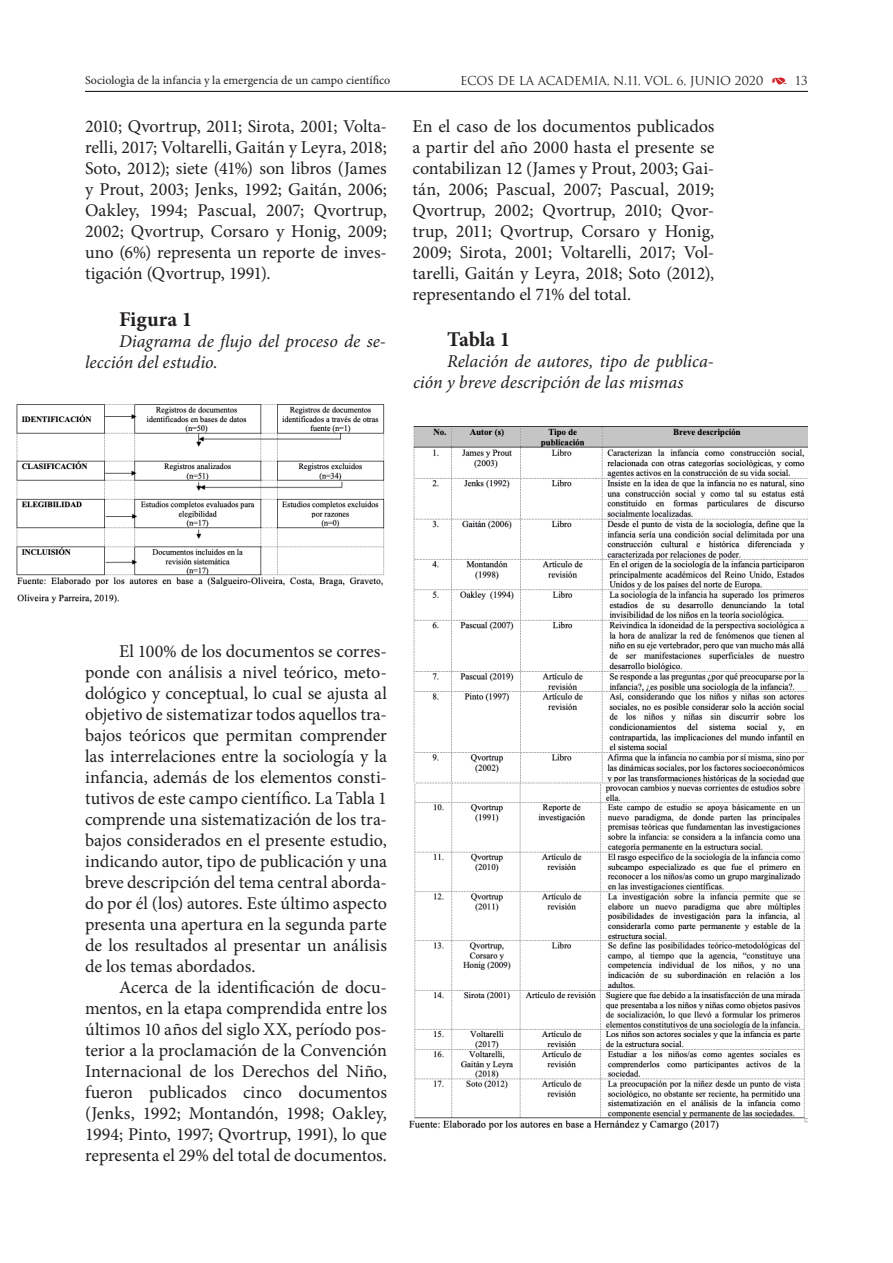
<style>
.page{position:relative;width:893px;height:1263px;background:#fff}
.page>*{position:absolute;margin:0;border:0;box-sizing:border-box;transform-origin:0 0}
.t1{font:700 21px "Minion Pro";color:#231f20}
.t2{font:18px/21px "Minion Pro";color:#231f20;text-align:justify}
.t3{font:italic 18px/21px "Minion Pro";color:#231f20}
.t4{font:12px "Minion Pro";color:#231f20}
.t5{font:12px "Trajan";letter-spacing:-.02em;color:#231f20}
.s1{font-family:"Type Embellishments One Let Plain";color:#d1232a}
</style>
<div class="page">
<hr style="left:85px;top:91px;width:723px;height:1px;background:#231f20">
<img style="left:17px;top:404px;width:368px;height:200px">
<img style="left:413px;top:427px;width:395px;height:356px">
<img style="left:409px;top:783px;width:399px;height:348px">
<p class="t4" style="left:85px;top:72px;width:307px">Sociologìa de la infancia y la emergencia de un campo científico</p>
<p class="t2" style="left:85px;top:116px;width:303px">2010; Qvortrup, 2011; Sirota, 2001; Volta&shy;relli, 2017; Voltarelli, Gaitán y Leyra, 2018; Soto, 2012); siete (41%) son libros (James y Prout, 2003; Jenks, 1992; Gaitán, 2006; Oakley, 1994; Pascual, 2007; Qvortrup, 2002; Qvortrup, Corsaro y Honig, 2009; uno (6%) representa un reporte de inves&shy;tigación (Qvortrup, 1991).</p>
<p class="t1" style="left:119px;top:307px;width:75px">Figura 1</p>
<p class="t3" style="left:85px;top:331px;width:302px;text-indent:34px">Diagrama de flujo del proceso de se&shy;lección del estudio.</p>
<p class="t5" style="left:460px;top:73px;width:349px">ECOS DE LA ACADEMIA, N.11, VOL. 6, JUNIO 2020 <span class="s1">)</span> 13</p>
<p class="t2" style="left:412px;top:116px;width:303px">En el caso de los documentos publicados a partir del año 2000 hasta el presente se contabilizan 12 (James y Prout, 2003; Gai&shy;tán, 2006; Pascual, 2007; Pascual, 2019; Qvortrup, 2002; Qvortrup, 2010; Qvor&shy;trup, 2011; Qvortrup, Corsaro y Honig, 2009; Sirota, 2001; Voltarelli, 2017; Vol&shy;tarelli, Gaitán y Leyra, 2018; Soto (2012), representando el 71% del total.</p>
<p class="t1" style="left:447px;top:327px;width:65px">Tabla 1</p>
<p class="t3" style="left:413px;top:351px;width:302px;text-indent:34px">Relación de autores, tipo de publica&shy;ción y breve descripción de las mismas</p>
<p class="t2" style="left:85px;top:641px;width:303px;text-indent:34px">El 100% de los documentos se corres&shy;ponde con análisis a nivel teórico, meto&shy;dológico y conceptual, lo cual se ajusta al objetivo de sistematizar todos aquellos tra&shy;bajos teóricos que permitan comprender las interrelaciones entre la sociología y la infancia, además de los elementos consti&shy;tutivos de este campo científico. La Tabla 1 comprende una sistematización de los tra&shy;bajos considerados en el presente estudio, indicando autor, tipo de publicación y una breve descripción del tema central aborda&shy;do por él (los) autores. Este último aspecto presenta una apertura en la segunda parte de los resultados al presentar un análisis de los temas abordados.</p>
<p class="t2" style="left:85px;top:977px;width:303px;text-indent:34px">Acerca de la identificación de docu&shy;mentos, en la etapa comprendida entre los últimos 10 años del siglo XX, período pos&shy;terior a la proclamación de la Convención Internacional de los Derechos del Niño, fueron publicados cinco documentos (Jenks, 1992; Montandón, 1998; Oakley, 1994; Pinto, 1997; Qvortrup, 1991), lo que representa el 29% del total de documentos.</p>
</div>
